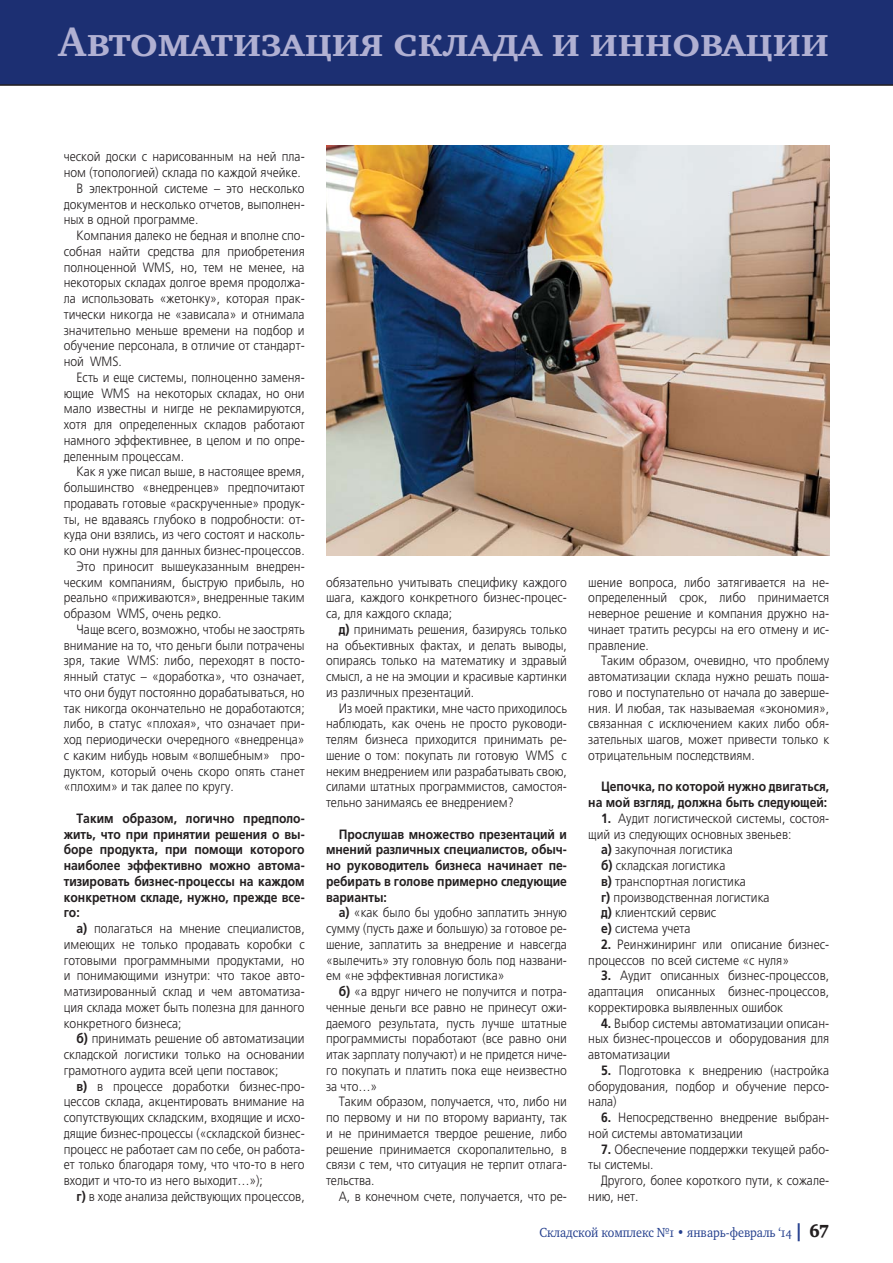
<style>
.page{position:relative;width:893px;height:1263px;background:#fff}
.page>*{position:absolute;margin:0;border:0;box-sizing:border-box;transform-origin:0 0}
.t1{font:700 42px "Charter SCC";color:#b0b0d2}
.t2{font:13.5px/15.8px "AG Foreigner Light C";color:#231f20;text-align:justify;scale:.9 1}
.t3{font:700 13.5px/15.8px "AG Foreigner Light C";color:#231f20;text-align:justify;scale:.9 1}
.t4{font:13.5px "Charter OSC";color:#25408e;scale:.9 1}
.s1{font-weight:700}
.s2{font-family:"Charter Black C";font-size:18px}
.s3{font-family:"Charter Black C";font-size:18px;color:#231f20}
</style>
<div class="page">
<div style="left:0;top:0;width:893px;height:85px;background:#1c2f72"></div>
<hr style="left:0;top:84px;width:893px;height:2px;background:#231f20">
<img style="left:326px;top:146px;width:503px;height:409px">
<h1 class="t1" style="left:58px;top:16px;width:772px">Автоматизация склада и инновации</h1>
<p class="t2" style="left:64px;top:149px;width:269px">ческой доски с нарисованным на ней пла-</p>
<p class="t2" style="left:64px;top:165px;width:265px">ном (топологией) склада по каждой ячейке.</p>
<p class="t2" style="left:77px;top:181px;width:255px">В электронной системе – это несколько</p>
<p class="t2" style="left:64px;top:197px;width:269px">документов и несколько отчетов, выполнен-</p>
<p class="t2" style="left:64px;top:212px;width:151px">ных в одной программе.</p>
<p class="t2" style="left:77px;top:228px;width:255px">Компания далеко не бедная и вполне спо-</p>
<p class="t2" style="left:64px;top:244px;width:269px">собная найти средства для приобретения</p>
<p class="t2" style="left:64px;top:260px;width:269px">полноценной WMS, но, тем не менее, на</p>
<p class="t2" style="left:64px;top:275px;width:269px">некоторых складах долгое время продолжа-</p>
<p class="t2" style="left:64px;top:291px;width:269px">ла использовать «жетонку», которая прак-</p>
<p class="t2" style="left:64px;top:307px;width:269px">тически никогда не «зависала» и отнимала</p>
<p class="t2" style="left:64px;top:323px;width:269px">значительно меньше времени на подбор и</p>
<p class="t2" style="left:64px;top:338px;width:269px">обучение персонала, в отличие от стандарт-</p>
<p class="t2" style="left:64px;top:354px;width:66px">ной WMS.</p>
<p class="t2" style="left:77px;top:370px;width:255px">Есть и еще системы, полноценно заменя-</p>
<p class="t2" style="left:64px;top:386px;width:269px">ющие WMS на некоторых складах, но они</p>
<p class="t2" style="left:64px;top:401px;width:269px">мало известны и нигде не рекламируются,</p>
<p class="t2" style="left:64px;top:417px;width:269px">хотя для определенных складов работают</p>
<p class="t2" style="left:64px;top:433px;width:269px">намного эффективнее, в целом и по опре-</p>
<p class="t2" style="left:64px;top:449px;width:135px">деленным процессам.</p>
<p class="t2" style="left:77px;top:464px;width:255px">Как я уже писал выше, в настоящее время,</p>
<p class="t2" style="left:64px;top:480px;width:269px">большинство «внедренцев» предпочитают</p>
<p class="t2" style="left:64px;top:496px;width:269px">продавать готовые «раскрученные» продук-</p>
<p class="t2" style="left:64px;top:512px;width:269px">ты, не вдаваясь глубоко в подробности: от-</p>
<p class="t2" style="left:64px;top:527px;width:269px">куда они взялись, из чего состоят и насколь-</p>
<p class="t2" style="left:64px;top:543px;width:269px">ко они нужны для данных бизнес-процессов.</p>
<p class="t2" style="left:77px;top:559px;width:255px">Это приносит вышеуказанным внедрен-</p>
<p class="t2" style="left:64px;top:575px;width:269px">ческим компаниям, быструю прибыль, но</p>
<p class="t2" style="left:64px;top:590px;width:269px">реально «приживаются», внедренные таким</p>
<p class="t2" style="left:64px;top:606px;width:177px">образом WMS, очень редко.</p>
<p class="t2" style="left:77px;top:622px;width:255px">Чаще всего, возможно, чтобы не заострять</p>
<p class="t2" style="left:64px;top:638px;width:269px">внимание на то, что деньги были потрачены</p>
<p class="t2" style="left:64px;top:653px;width:269px">зря, такие WMS: либо, переходят в посто-</p>
<p class="t2" style="left:64px;top:669px;width:269px">янный статус – «доработка», что означает,</p>
<p class="t2" style="left:64px;top:685px;width:269px">что они будут постоянно дорабатываться, но</p>
<p class="t2" style="left:64px;top:701px;width:269px">так никогда окончательно не доработаются;</p>
<p class="t2" style="left:64px;top:716px;width:269px">либо, в статус «плохая», что означает при-</p>
<p class="t2" style="left:64px;top:732px;width:269px">ход периодически очередного «внедренца»</p>
<p class="t2" style="left:64px;top:748px;width:269px">с каким нибудь новым «волшебным» про-</p>
<p class="t2" style="left:64px;top:764px;width:269px">дуктом, который очень скоро опять станет</p>
<p class="t2" style="left:64px;top:779px;width:190px">«плохим» и так далее по кругу.</p>
<p class="t3" style="left:64px;top:811px;width:269px;text-indent:13px">Таким образом, логично предполо&shy;жить, что при принятии решения о вы&shy;боре продукта, при помощи которого наиболее эффективно можно автома&shy;тизировать бизнес-процессы на каждом конкретном складе, нужно, прежде все&shy;го:</p>
<p class="t2" style="left:64px;top:921px;width:269px;text-indent:13px"><span class="s1">а)</span> полагаться на мнение специалистов, имеющих не только продавать коробки с готовыми программными продуктами, но и понимающими изнутри: что такое авто&shy;матизированный склад и чем автоматиза&shy;ция склада может быть полезна для данного конкретного бизнеса;</p>
<p class="t2" style="left:64px;top:1031px;width:269px;text-indent:13px"><span class="s1">б)</span> принимать решение об автоматизации складской логистики только на основании грамотного аудита всей цепи поставок;</p>
<p class="t2" style="left:64px;top:1079px;width:269px;text-indent:13px"><span class="s1">в)</span> в процессе доработки бизнес-про&shy;цессов склада, акцентировать внимание на сопутствующих складским, входящие и исхо&shy;дящие бизнес-процессы («складской бизнес&shy;процесс не работает сам по себе, он работа&shy;ет только благодаря тому, что что-то в него входит и что-то из него выходит…»);</p>
<p class="t2" style="left:77px;top:1189px;width:255px"><span class="s1">г)</span> в ходе анализа действующих процессов,</p>
<p class="t2" style="left:326px;top:575px;width:269px">обязательно учитывать специфику каждого шага, каждого конкретного бизнес-процес&shy;са, для каждого склада;</p>
<p class="t2" style="left:326px;top:622px;width:269px;text-indent:13px"><span class="s1">д)</span> принимать решения, базируясь только на объективных фактах, и делать выводы, опираясь только на математику и здравый смысл, а не на эмоции и красивые картинки из различных презентаций.</p>
<p class="t2" style="left:326px;top:701px;width:269px;text-indent:13px">Из моей практики, мне часто приходилось наблюдать, как очень не просто руководи&shy;телям бизнеса приходится принимать ре&shy;шение о том: покупать ли готовую WMS с неким внедрением или разрабатывать свою, силами штатных программистов, самостоя&shy;тельно занимаясь ее внедрением?</p>
<p class="t3" style="left:326px;top:827px;width:269px;text-indent:13px">Прослушав множество презентаций и мнений различных специалистов, обыч&shy;но руководитель бизнеса начинает пе&shy;ребирать в голове примерно следующие варианты:</p>
<p class="t2" style="left:326px;top:905px;width:269px;text-indent:13px"><span class="s1">а)</span> «как было бы удобно заплатить энную сумму (пусть даже и большую) за готовое ре&shy;шение, заплатить за внедрение и навсегда «вылечить» эту головную боль под названи&shy;ем «не эффективная логистика»</p>
<p class="t2" style="left:326px;top:984px;width:269px;text-indent:13px"><span class="s1">б)</span> «а вдруг ничего не получится и потра&shy;ченные деньги все равно не принесут ожи&shy;даемого результата, пусть лучше штатные программисты поработают (все равно они итак зарплату получают) и не придется ниче&shy;го покупать и платить пока еще неизвестно за что…»</p>
<p class="t2" style="left:326px;top:1094px;width:269px;text-indent:13px">Таким образом, получается, что, либо ни по первому и ни по второму варианту, так и не принимается твердое решение, либо решение принимается скоропалительно, в связи с тем, что ситуация не терпит отлага&shy;тельства.</p>
<p class="t2" style="left:339px;top:1189px;width:255px">А, в конечном счете, получается, что ре-</p>
<p class="t2" style="left:588px;top:575px;width:269px">шение вопроса, либо затягивается на не&shy;определенный срок, либо принимается неверное решение и компания дружно на&shy;чинает тратить ресурсы на его отмену и ис&shy;правление.</p>
<p class="t2" style="left:588px;top:653px;width:269px;text-indent:13px">Таким образом, очевидно, что проблему автоматизации склада нужно решать поша&shy;гово и поступательно от начала до заверше&shy;ния. И любая, так называемая «экономия», связанная с исключением каких либо обя&shy;зательных шагов, может привести только к отрицательным последствиям.</p>
<p class="t3" style="left:588px;top:779px;width:269px;text-align:right">Цепочка, по которой нужно двигаться, на мой взгляд, должна быть следующей:</p>
<p class="t2" style="left:601px;top:811px;width:255px"><span class="s1">1.</span> Аудит логистической системы, состоя-</p>
<p class="t2" style="left:588px;top:827px;width:227px">щий из следующих основных звеньев:</p>
<p class="t2" style="left:601px;top:842px;width:148px"><span class="s1">а)</span> закупочная логистика</p>
<p class="t2" style="left:601px;top:858px;width:140px"><span class="s1">б)</span> складская логистика</p>
<p class="t2" style="left:601px;top:874px;width:163px"><span class="s1">в)</span> транспортная логистика</p>
<p class="t2" style="left:601px;top:890px;width:189px"><span class="s1">г)</span> производственная логистика</p>
<p class="t2" style="left:601px;top:905px;width:130px"><span class="s1">д)</span> клиентский сервис</p>
<p class="t2" style="left:601px;top:921px;width:101px"><span class="s1">е)</span> система учета</p>
<p class="t2" style="left:588px;top:937px;width:269px;text-indent:13px"><span class="s1">2.</span> Реинжиниринг или описание бизнес&shy;процессов по всей системе «с нуля»</p>
<p class="t2" style="left:588px;top:968px;width:269px;text-indent:13px"><span class="s1">3.</span> Аудит описанных бизнес-процессов, адаптация описанных бизнес-процессов, корректировка выявленных ошибок</p>
<p class="t2" style="left:588px;top:1016px;width:269px;text-indent:13px"><span class="s1">4.</span> Выбор системы автоматизации описан&shy;ных бизнес-процессов и оборудования для автоматизации</p>
<p class="t2" style="left:588px;top:1063px;width:269px;text-indent:13px"><span class="s1">5.</span> Подготовка к внедрению (настройка оборудования, подбор и обучение персо&shy;нала)</p>
<p class="t2" style="left:588px;top:1110px;width:269px;text-indent:13px"><span class="s1">6.</span> Непосредственно внедрение выбран&shy;ной системы автоматизации</p>
<p class="t2" style="left:588px;top:1142px;width:269px;text-indent:13px"><span class="s1">7.</span> Обеспечение поддержки текущей рабо&shy;ты системы.</p>
<p class="t2" style="left:588px;top:1173px;width:269px;text-indent:13px">Другого, более короткого пути, к сожале&shy;нию, нет.</p>
<p class="t4" style="left:539px;top:1227px;width:323px">Складской комплекс №1 • январь-февраль ‘14 <span class="s2">|</span> <span class="s3">67</span></p>
</div>
